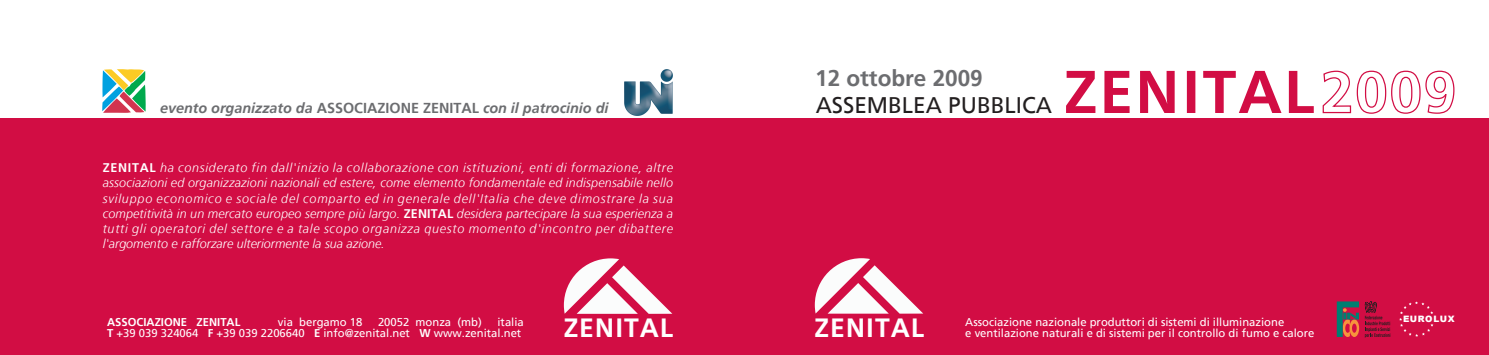
<style>
.page{position:relative;width:1489px;height:355px;background:#fff}
.page>*{position:absolute;margin:0;border:0;box-sizing:border-box;transform-origin:0 0}
.t1{font:700 63px "Fruti";letter-spacing:.03em;color:#d20d44}
.t2{font:700 27.5px "Fruti";letter-spacing:.03em;color:#fff}
.t3{font:22.5px "Frutiger";color:#231f20}
.t4{font:700 22.5px "Frutiger";color:#6c6d70}
.t5{font:italic 700 14.38px "Frutiger";color:#6c6d70}
.t6{font:italic 300 12.5px/15px "Frutiger";color:#fff;text-align:justify}
.t7{font:11.25px/11.2px "Frutiger";color:#fff}
.t8{font:700 11.25px "Frutiger";color:#fff}
.t9{font:900 8.75px "Arial";letter-spacing:.06em;color:#fff}
.s1{font-style:normal}
.s2{font-weight:700;font-style:normal}
.s3{font-size:60.88px}
.s4{font-weight:700}
</style>
<div class="page">
<div style="left:0;top:118px;width:1488px;height:236px;background:#d20d44"></div>
<svg style="left:102px;top:69px;width:44px;height:44px;background:#96ac8e"></svg>
<svg style="left:1399px;top:301px;width:34px;height:35px"></svg>
<svg style="left:564px;top:258px;width:108px;height:55px"></svg>
<svg style="left:814px;top:258px;width:109px;height:55px"></svg>
<img style="left:624px;top:70px;width:49px;height:45px">
<svg style="left:1336px;top:301px;width:22px;height:35px"></svg>
<svg style="left:1364px;top:301px;width:26px;height:36px"></svg>
<p class="t5" style="left:160px;top:99px;width:450px">evento organizzato da <span class="s1">ASSOCIAZIONE ZENITAL</span> con il patrocinio di</p>
<p class="t6" style="left:103px;top:160px;width:571px"><span class="s2">ZENITAL</span> ha considerato fin dall'inizio la collaborazione con istituzioni, enti di formazione, altre associazioni ed organizzazioni nazionali ed estere, come elemento fondamentale ed indispensabile nello sviluppo economico e sociale del comparto ed in generale dell'Italia che deve dimostrare la sua competitività in un mercato europeo sempre più largo. <span class="s2">ZENITAL</span> desidera partecipare la sua esperienza a tutti gli operatori del settore e a tale scopo organizza questo momento d'incontro per dibattere l'argomento e rafforzare ulteriormente la sua azione.</p>
<h3 class="t4" style="left:815px;top:65px;width:169px">12 ottobre 2009</h3>
<h3 class="t3" style="left:815px;top:91px;width:238px">ASSEMBLEA PUBBLICA</h3>
<h1 class="t1" style="left:1063px;top:55px;width:394px">ZENITAL<span class="s3">2009</span></h1>
<p class="t8" style="left:107px;top:315px;width:135px">ASSOCIAZIONE ZENITAL</p>
<p class="t7" style="left:278px;top:316px;width:86px">via bergamo 18</p>
<p class="t7" style="left:378px;top:316px;width:105px">20052 monza (mb)</p>
<p class="t7" style="left:107px;top:316px;width:418px;text-align:right">italia<br><span class="s4">T</span> +39 039 324064 <span class="s4">F</span> +39 039 2206640 <span class="s4">E</span> info@zenital.net <span class="s4">W</span> www.zenital.net</p>
<h2 class="t2" style="left:563px;top:312px;width:111px">ZENITAL</h2>
<h2 class="t2" style="left:814px;top:312px;width:111px">ZENITAL</h2>
<p class="t7" style="left:965px;top:315px;width:350px">Associazione nazionale produttori di sistemi di illuminazione<br>e ventilazione naturali e di sistemi per il controllo di fumo e calore</p>
<p class="t9" style="left:1402px;top:312px;width:53px">EUROLUX</p>
</div>
